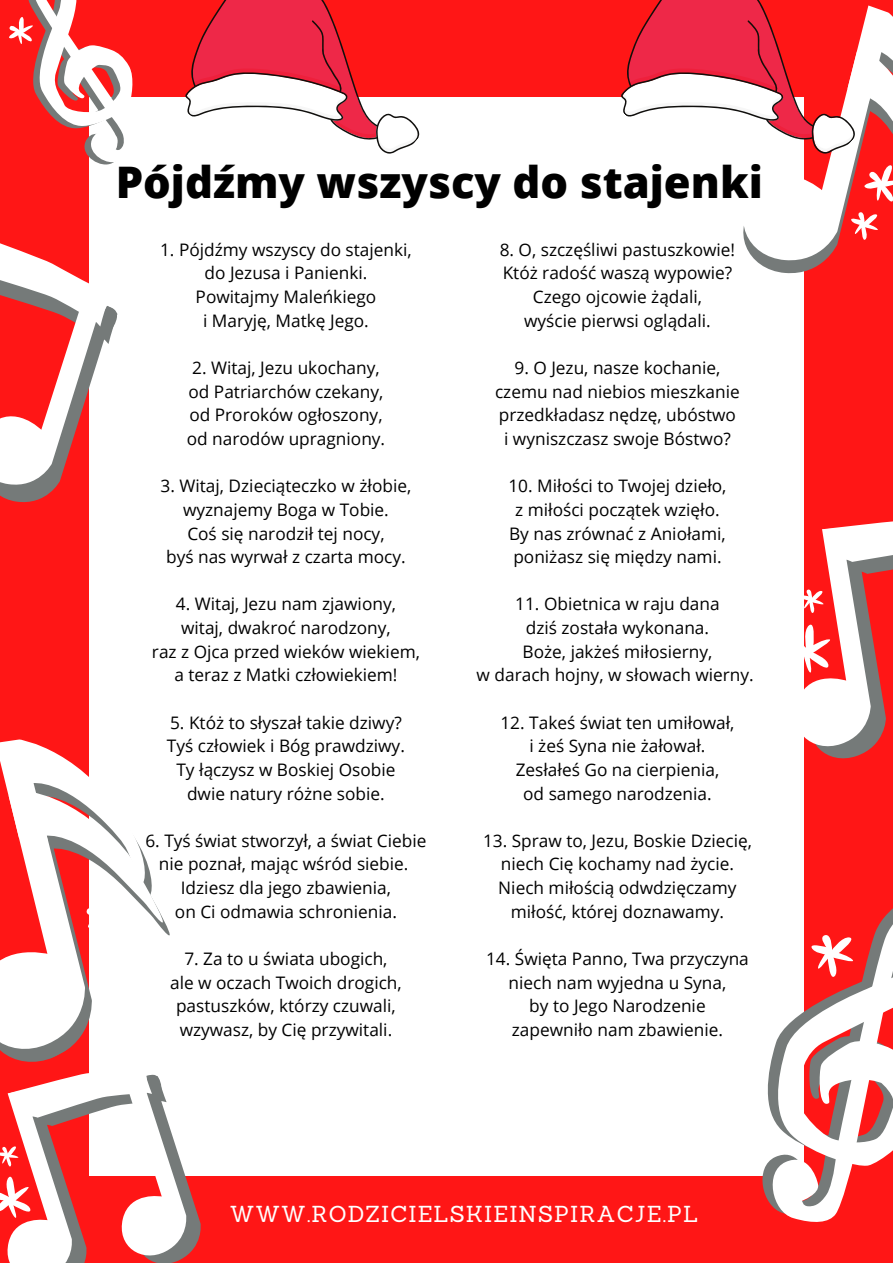
<style>
.page{position:relative;width:893px;height:1263px;background:#ff1616}
.page>*{position:absolute;margin:0;border:0;box-sizing:border-box;transform-origin:0 0}
.t1{font:800 43.5px "Open Sans";color:#000}
.t2{font:22.5px "Sanchez";letter-spacing:.05em;color:#fff}
.t3{font:17.25px/23.6px "Open Sans";color:#000;text-align:center}
</style>
<div class="page">
<div style="left:89px;top:98px;width:715px;height:1078px;background:#fff"></div>
<svg style="left:9px;top:0;width:137px;height:165px"></svg>
<svg style="left:764px;top:1191px;width:81px;height:31px;fill:#fff"></svg>
<svg style="left:762px;top:908px;width:131px;height:283px;fill:#fff"></svg>
<svg style="left:744px;top:10px;width:149px;height:263px"></svg>
<svg style="left:0;top:739px;width:91px;height:287px;fill:#fff"></svg>
<svg style="left:0;top:758px;width:170px;height:253px"></svg>
<svg style="left:0;top:243px;width:118px;height:260px"></svg>
<svg style="left:0;top:1026px;width:201px;height:237px"></svg>
<svg style="left:804px;top:521px;width:89px;height:238px"></svg>
<svg style="left:587px;top:0;width:295px;height:239px;fill:#fff"></svg>
<svg style="left:152px;top:0;width:294px;height:154px"></svg>
<h1 class="t1" style="left:116px;top:151px;width:648px">Pójdźmy wszyscy do stajenki</h1>
<p class="t3" style="left:160px;top:237px;width:253px">1. Pójdźmy wszyscy do stajenki, do Jezusa i Panienki.<br>Powitajmy Maleńkiego<br>i Maryję, Matkę Jego.</p>
<p class="t3" style="left:187px;top:355px;width:200px">2. Witaj, Jezu ukochany, od Patriarchów czekany, od Proroków ogłoszony, od narodów upragniony.</p>
<p class="t3" style="left:161px;top:474px;width:252px">3. Witaj, Dzieciąteczko w żłobie, wyznajemy Boga w Tobie.<br>Coś się narodził tej nocy,<br>byś nas wyrwał z czarta mocy.</p>
<p class="t3" style="left:152px;top:592px;width:269px">4. Witaj, Jezu nam zjawiony,<br>witaj, dwakroć narodzony,<br>raz z Ojca przed wieków wiekiem, a teraz z Matki człowiekiem!</p>
<p class="t3" style="left:167px;top:710px;width:239px">5. Któż to słyszał takie dziwy?<br>Tyś człowiek i Bóg prawdziwy.<br>Ty łączysz w Boskiej Osobie dwie natury różne sobie.</p>
<p class="t3" style="left:145px;top:828px;width:283px">6. Tyś świat stworzył, a świat Ciebie nie poznał, mając wśród siebie.<br>Idziesz dla jego zbawienia,<br>on Ci odmawia schronienia.</p>
<p class="t3" style="left:170px;top:946px;width:233px">7. Za to u świata ubogich,<br>ale w oczach Twoich drogich, pastuszków, którzy czuwali, wzywasz, by Cię przywitali.</p>
<p class="t3" style="left:500px;top:237px;width:237px">8. O, szczęśliwi pastuszkowie!<br>Któż radość waszą wypowie?<br>Czego ojcowie żądali,<br>wyście pierwsi oglądali.</p>
<p class="t3" style="left:495px;top:355px;width:246px">9. O Jezu, nasze kochanie, czemu nad niebios mieszkanie przedkładasz nędzę, ubóstwo i wyniszczasz swoje Bóstwo?</p>
<p class="t3" style="left:508px;top:474px;width:220px">10. Miłości to Twojej dzieło, z miłości początek wzięło.<br>By nas zrównać z Aniołami, poniżasz się między nami.</p>
<p class="t3" style="left:476px;top:592px;width:279px">11. Obietnica w raju dana<br>dziś została wykonana.<br>Boże, jakżeś miłosierny,<br>w darach hojny, w słowach wierny.</p>
<p class="t3" style="left:500px;top:710px;width:236px">12. Takeś świat ten umiłował, i żeś Syna nie żałował.<br>Zesłałeś Go na cierpienia,<br>od samego narodzenia.</p>
<p class="t3" style="left:483px;top:828px;width:270px">13. Spraw to, Jezu, Boskie Dziecię, niech Cię kochamy nad życie.<br>Niech miłością odwdzięczamy miłość, której doznawamy.</p>
<p class="t3" style="left:486px;top:946px;width:264px">14. Święta Panno, Twa przyczyna niech nam wyjedna u Syna,<br>by to Jego Narodzenie<br>zapewniło nam zbawienie.</p>
<h2 class="t2" style="left:230px;top:1199px;width:470px">WWW.RODZICIELSKIEINSPIRACJE.PL</h2>
</div>
